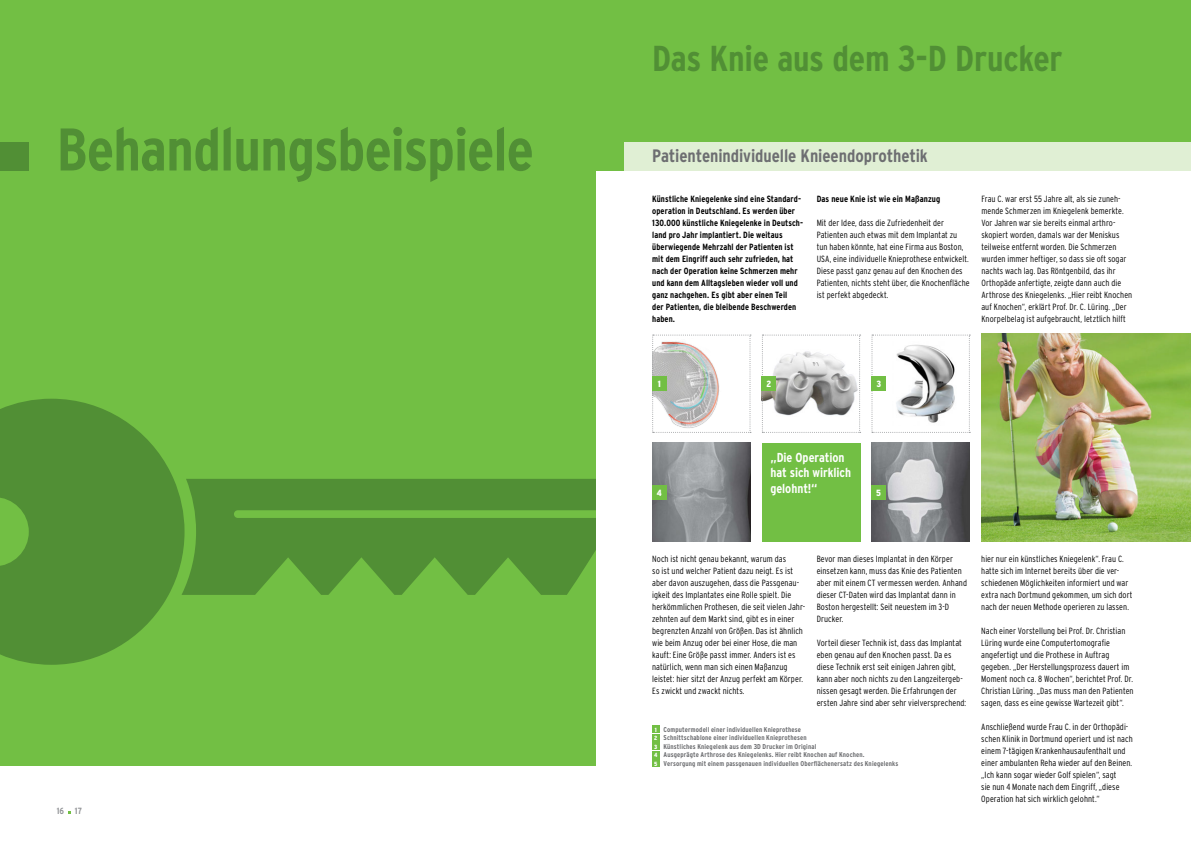
<style>
.page{position:relative;width:1191px;height:842px;background:#fff}
.page>*{position:absolute;margin:0;border:0;box-sizing:border-box;transform-origin:0 0}
.Head_60_Bold{font:700 condensed 60px "Interstate";letter-spacing:-.015em;color:#518f35}
.Head_36_Bold{font:700 condensed 36px "Interstate";letter-spacing:-.01em;color:#518f35}
.t1{font:700 condensed 18px "Interstate";letter-spacing:-.005em;color:#6d6e71}
.Vorspann{font:700 condensed 13px/15.6px "Interstate";letter-spacing:-.005em;color:#fff}
.Fließtext{font:300 condensed 9px/12px "Interstate";letter-spacing:.005em;color:#000}
.Zwischenüberschrift{font:700 condensed 9px/12px "Interstate";letter-spacing:.01em;color:#000}
.Bildnummer{font:900 condensed 9px "Interstate";color:#fff}
.t2{font:700 condensed 9px "Interstate";color:#939598}
.Legende{font:700 condensed 7px "Interstate";letter-spacing:.02em;color:#6d6e71}
.t3{font:900 condensed 6px "Interstate";color:#fff}
</style>
<div class="page">
<div style="left:0;top:170px;width:595px;height:596px;background:#72bf44"></div>
<svg style="left:184px;top:479px;width:411px;height:116px;fill:#518f35"></svg>
<svg style="left:0;top:399px;width:184px;height:266px;fill:#518f35"></svg>
<div style="left:595px;top:0;width:596px;height:142px;background:#72bf44"></div>
<div style="left:0;top:0;width:595px;height:210px;background:#72bf44"></div>
<div style="left:624px;top:142px;width:567px;height:28px;background:#e0efd4"></div>
<div style="left:595px;top:142px;width:29px;height:28px;background:#72bf44"></div>
<div style="left:0;top:142px;width:28px;height:28px;background:#518f35"></div>
<div style="left:652px;top:726px;width:7px;height:7px;background:#72bf44"></div>
<div style="left:652px;top:734px;width:7px;height:7px;background:#72bf44"></div>
<div style="left:652px;top:743px;width:7px;height:7px;background:#72bf44"></div>
<div style="left:652px;top:751px;width:7px;height:7px;background:#72bf44"></div>
<div style="left:652px;top:760px;width:7px;height:7px;background:#72bf44"></div>
<img style="left:981px;top:334px;width:210px;height:207px">
<img style="left:652px;top:443px;width:98px;height:98px">
<div style="left:652px;top:485px;width:14px;height:14px;background:#72bf44"></div>
<img style="left:871px;top:443px;width:98px;height:98px">
<div style="left:871px;top:485px;width:14px;height:14px;background:#72bf44"></div>
<div style="left:762px;top:443px;width:98px;height:98px;background:#72bf44"></div>
<svg style="left:652px;top:335px;width:99px;height:98px"></svg>
<div style="left:652px;top:377px;width:14px;height:14px;background:#72bf44"></div>
<svg style="left:762px;top:335px;width:98px;height:98px"></svg>
<div style="left:762px;top:377px;width:14px;height:14px;background:#72bf44"></div>
<svg style="left:871px;top:335px;width:99px;height:98px"></svg>
<div style="left:871px;top:377px;width:15px;height:14px;background:#72bf44"></div>
<p class="Head_60_Bold" style="left:57px;top:113px;width:479px">Behandlungsbeispiele</p>
<p class="t2" style="left:57px;top:805px;width:27px">16 17</p>
<p class="Head_36_Bold" style="left:652px;top:37px;width:412px">Das Knie aus dem 3-D Drucker</p>
<p class="t1" style="left:652px;top:145px;width:277px">Patientenindividuelle Knieendoprothetik</p>
<p class="Zwischenüberschrift" style="left:652px;top:192px;width:152px">Künstliche Kniegelenke sind eine Standard&shy;operation in Deutschland. Es werden über 130.000 künstliche Kniegelenke in Deutsch&shy;land pro Jahr implantiert. Die weitaus überwiegende Mehrzahl der Patienten ist mit dem Eingriff auch sehr zufrieden, hat nach der Operation keine Schmerzen mehr und kann dem Alltagsleben wieder voll und ganz nachgehen. Es gibt aber einen Teil<br>der Patienten, die bleibende Beschwerden haben.</p>
<p class="Fließtext" style="left:981px;top:192px;width:152px">Frau C. war erst 55 Jahre alt, als sie zuneh&shy;mende Schmerzen im Kniegelenk bemerkte.<br>Vor Jahren war sie bereits einmal arthro&shy;skopiert worden, damals war der Meniskus teilweise entfernt worden. Die Schmerzen wurden immer heftiger, so dass sie oft sogar nachts wach lag. Das Röntgenbild, das ihr Orthopäde anfertigte, zeigte dann auch die Arthrose des Kniegelenks. „Hier reibt Knochen auf Knochen“, erklärt Prof. Dr. C. Lüring. „Der Knorpelbelag ist aufgebraucht, letztlich hilft</p>
<p class="Zwischenüberschrift" style="left:816px;top:192px;width:125px">Das neue Knie ist wie ein Maßanzug</p>
<p class="Fließtext" style="left:816px;top:216px;width:155px">Mit der Idee, dass die Zufriedenheit der Patienten auch etwas mit dem Implantat zu tun haben könnte, hat eine Firma aus Boston, USA, eine individuelle Knieprothese entwickelt.<br>Diese passt ganz genau auf den Knochen des Patienten, nichts steht über, die Knochenfläche ist perfekt abgedeckt.</p>
<p class="Bildnummer" style="left:658px;top:379px;width:4px">1</p>
<p class="Bildnummer" style="left:766px;top:379px;width:6px">2</p>
<p class="Bildnummer" style="left:876px;top:379px;width:6px">3</p>
<p class="Vorspann" style="left:770px;top:449px;width:82px">„Die Operation hat sich wirklich gelohnt!“</p>
<p class="Bildnummer" style="left:657px;top:487px;width:6px">4</p>
<p class="Bildnummer" style="left:876px;top:487px;width:6px">5</p>
<p class="Fließtext" style="left:652px;top:552px;width:154px">Noch ist nicht genau bekannt, warum das<br>so ist und welcher Patient dazu neigt. Es ist aber davon auszugehen, dass die Passgenau&shy;igkeit des Implantates eine Rolle spielt. Die herkömmlichen Prothesen, die seit vielen Jahr&shy;zehnten auf dem Markt sind, gibt es in einer begrenzten Anzahl von Größen. Das ist ähnlich wie beim Anzug oder bei einer Hose, die man kauft: Eine Größe passt immer. Anders ist es natürlich, wenn man sich einen Maßanzug leistet: hier sitzt der Anzug perfekt am Körper.<br>Es zwickt und zwackt nichts.</p>
<p class="Fließtext" style="left:816px;top:552px;width:152px">Bevor man dieses Implantat in den Körper einsetzen kann, muss das Knie des Patienten aber mit einem CT vermessen werden. Anhand dieser CT-Daten wird das Implantat dann in Boston hergestellt: Seit neuestem im 3-D Drucker.</p>
<p class="Fließtext" style="left:816px;top:636px;width:151px">Vorteil dieser Technik ist, dass das Implantat eben genau auf den Knochen passt. Da es diese Technik erst seit einigen Jahren gibt, kann aber noch nichts zu den Langzeitergeb&shy;nissen gesagt werden. Die Erfahrungen der ersten Jahre sind aber sehr vielversprechend:</p>
<p class="t3" style="left:655px;top:726px;width:3px">1</p>
<p class="Legende" style="left:663px;top:725px;width:139px">Computermodell einer individuellen Knieprothese</p>
<p class="t3" style="left:654px;top:734px;width:5px">2</p>
<p class="Legende" style="left:663px;top:734px;width:145px">Schnittschablone einer individuellen Knieprothesen</p>
<p class="t3" style="left:654px;top:743px;width:5px">3</p>
<p class="Legende" style="left:663px;top:742px;width:154px">Künstliches Kniegelenk aus dem 3D Drucker im Original</p>
<p class="t3" style="left:654px;top:751px;width:5px">4</p>
<p class="Legende" style="left:663px;top:751px;width:202px">Ausgeprägte Arthrose des Kniegelenks. Hier reibt Knochen auf Knochen.</p>
<p class="t3" style="left:654px;top:760px;width:5px">5</p>
<p class="Legende" style="left:663px;top:759px;width:236px">Versorgung mit einem passgenauen individuellen Oberflächenersatz des Kniegelenks</p>
<p class="Fließtext" style="left:981px;top:552px;width:153px">hier nur ein künstliches Kniegelenk“. Frau C. hatte sich im Internet bereits über die ver&shy;schiedenen Möglichkeiten informiert und war extra nach Dortmund gekommen, um sich dort nach der neuen Methode operieren zu lassen.</p>
<p class="Fließtext" style="left:981px;top:624px;width:154px">Nach einer Vorstellung bei Prof. Dr. Christian Lüring wurde eine Computertomografie angefertigt und die Prothese in Auftrag gegeben. „Der Herstellungsprozess dauert im Moment noch ca. 8 Wochen“, berichtet Prof. Dr.<br>Christian Lüring. „Das muss man den Patienten sagen, dass es eine gewisse Wartezeit gibt“.</p>
<p class="Fließtext" style="left:981px;top:720px;width:153px">Anschließend wurde Frau C. in der Orthopädi&shy;schen Klinik in Dortmund operiert und ist nach einem 7-tägigen Krankenhausaufenthalt und einer ambulanten Reha wieder auf den Beinen. „Ich kann sogar wieder Golf spielen“, sagt<br>sie nun 4 Monate nach dem Eingriff, „diese Operation hat sich wirklich gelohnt.“</p>
</div>
